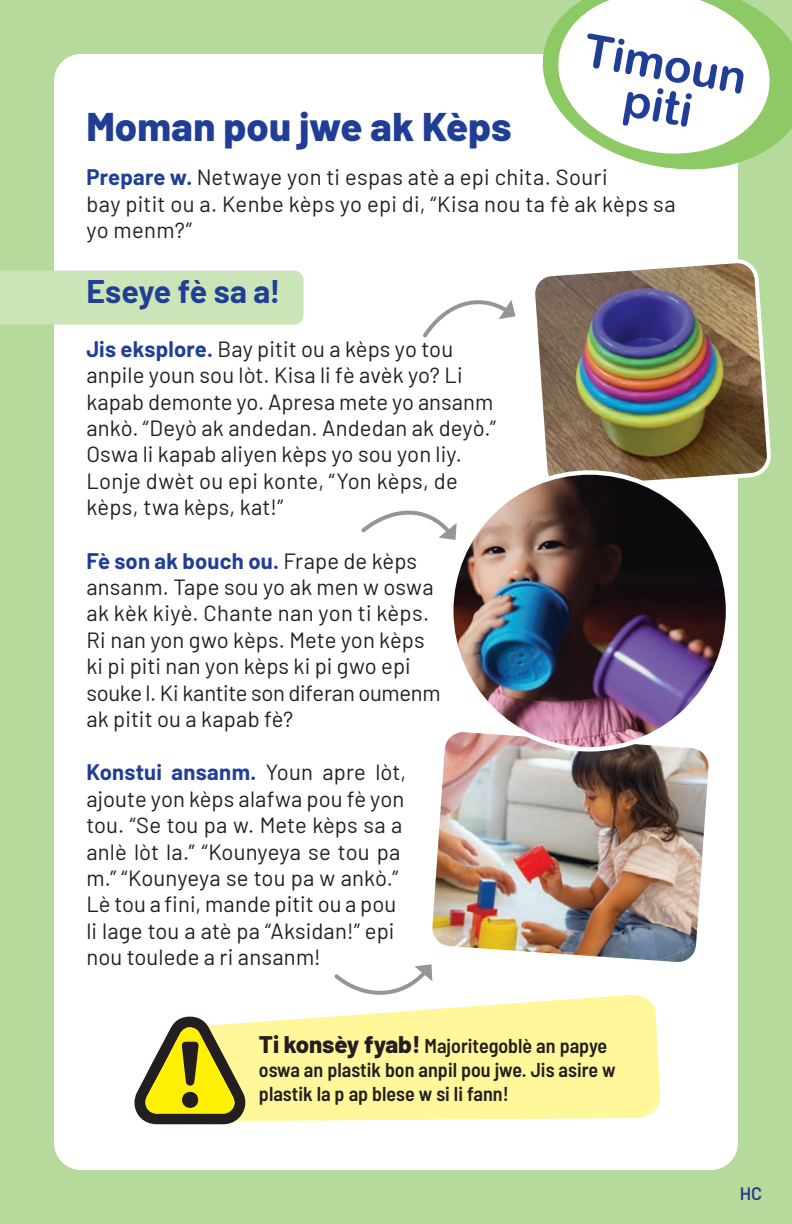
<style>
.page{position:relative;width:792px;height:1224px;background:#b6da9b}
.page>*{position:absolute;margin:0;border:0;box-sizing:border-box;transform-origin:0 0}
.t1{font:46px/42px "Arial Rounded MT Bold";color:#203e96;text-align:center}
.t2{font:800 40px "Barlow";letter-spacing:.005em;color:#203e96}
.t3{font:700 32px "Barlow";letter-spacing:-.005em;color:#203e96}
.t4{font:22px/26.4px "Barlow";letter-spacing:.005em;color:#231f20}
.t5{font:600 semi-condensed 20px/24px "Barlow";color:#231f20}
.t6{font:600 18px "Barlow";color:#253f8e}
.s1{font-weight:700;color:#203e96}
.s2{font-weight:800;font-stretch:normal;font-size:24px}
</style>
<div class="page">
<div style="left:54px;top:54px;width:684px;height:1116px;background:#fff;border-radius:27px"></div>
<div style="left:0;top:271px;width:304px;height:54px;background:#cbe4b8"></div>
<svg style="left:186px;top:994px;width:475px;height:127px;background:#fef8a8"></svg>
<svg style="left:134px;top:1017px;width:116px;height:107px"></svg>
<div style="left:182px;top:1092px;width:16px;height:16px;background:#231f20;border-radius:50%"></div>
<img style="left:432px;top:732px;width:277px;height:230px">
<svg style="left:542px;top:24px;width:250px;height:146px"></svg>
<svg style="left:552px;top:0;width:224px;height:162px"></svg>
<svg style="left:361px;top:510px;width:96px;height:30px"></svg>
<svg style="left:331px;top:964px;width:101px;height:35px"></svg>
<img style="left:535px;top:261px;width:235px;height:220px">
<img style="left:451px;top:473px;width:277px;height:276px;border-radius:138px">
<svg style="left:423px;top:300px;width:93px;height:38px"></svg>
<p class="t1" style="left:588px;top:28px;width:166px;rotate:10deg">Timoun piti</p>
<p class="t2" style="left:86px;top:97px;width:427px">Moman pou jwe ak Kèps</p>
<p class="t4" style="left:86px;top:162px;width:591px"><span class="s1">Prepare w.</span> Netwaye yon ti espas atè a epi chita. Souri<br>bay pitit ou a. Kenbe kèps yo epi di, “Kisa nou ta fè ak kèps sa yo menm?”</p>
<p class="t3" style="left:86px;top:268px;width:196px">Eseye fè sa a!</p>
<p class="t4" style="left:86px;top:334px;width:411px"><span class="s1">Jis eksplore.</span> Bay pitit ou a kèps yo tou anpile youn sou lòt. Kisa li fè avèk yo? Li kapab demonte yo. Apresa mete yo ansanm ankò. “Deyò ak andedan. Andedan ak deyò.” Oswa li kapab aliyen kèps yo sou yon liy.<br>Lonje dwèt ou epi konte, “Yon kèps, de kèps, twa kèps, kat!”</p>
<p class="t4" style="left:86px;top:546px;width:356px"><span class="s1">Fè son ak bouch ou.</span> Frape de kèps ansanm. Tape sou yo ak men w oswa ak kèk kiyè. Chante nan yon ti kèps.<br>Ri nan yon gwo kèps. Mete yon kèps ki pi piti nan yon kèps ki pi gwo epi souke l. Ki kantite son diferan oumenm ak pitit ou a kapab fè?</p>
<p class="t4" style="left:86px;top:758px;width:321px"><span class="s1">Konstui ansanm.</span> Youn apre lòt, ajoute yon kèps alafwa pou fè yon tou. “Se tou pa w. Mete kèps sa a anlè lòt la.” “Kounyeya se tou pa m.” “Kounyeya se tou pa w ankò.”<br>Lè tou a fini, mande pitit ou a pou li lage tou a atè pa “Aksidan!” epi nou toulede a ri ansanm!</p>
<p class="t5" style="left:259px;top:1032px;width:358px"><span class="s2">Ti konsèy fyab!</span> Majoritegoblè an papye oswa an plastik bon anpil pou jwe. Jis asire w plastik la p ap blese w si li fann!</p>
<p class="t6" style="left:740px;top:1180px;width:24px">HC</p>
</div>
